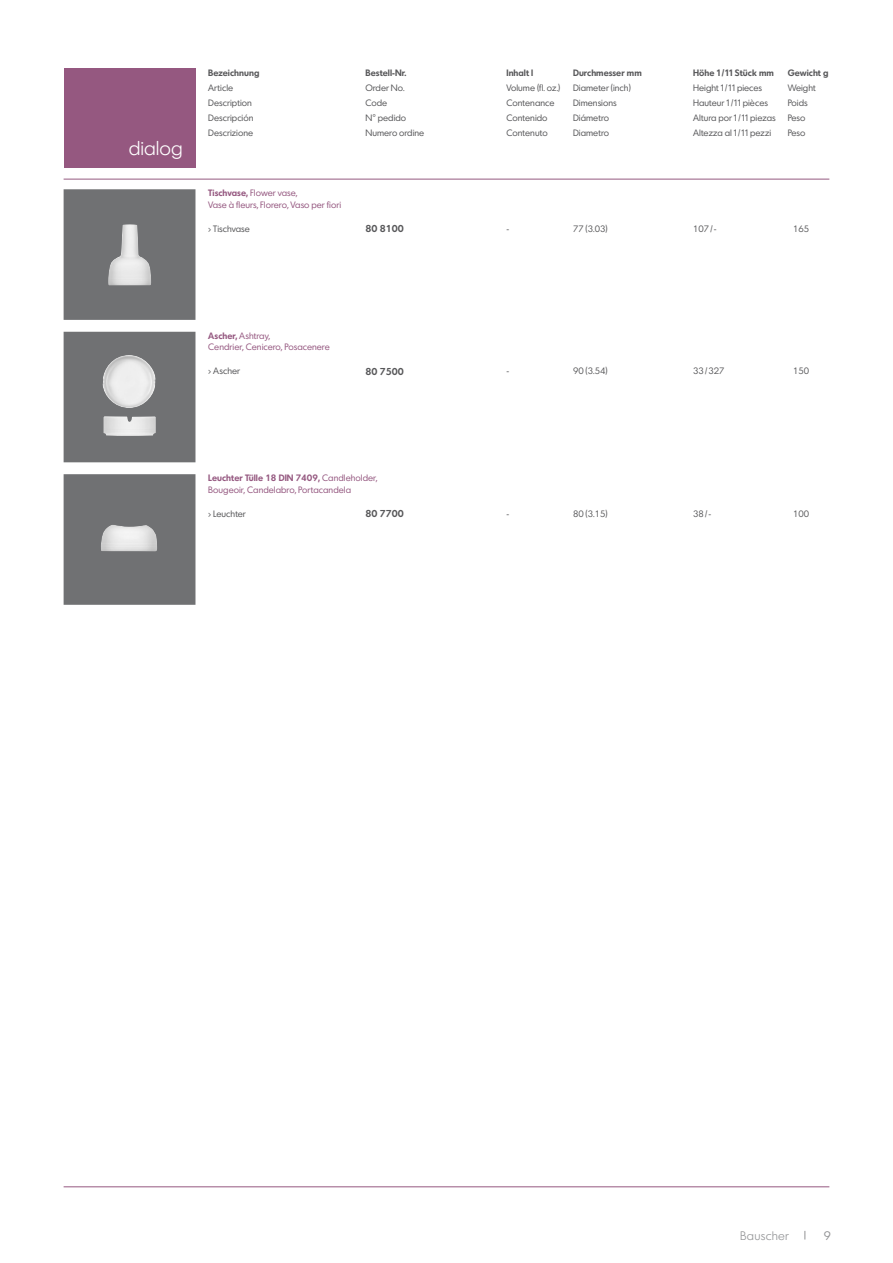
<style>
.page{position:relative;width:893px;height:1263px;background:#fff}
.page>*{position:absolute;margin:0;border:0;box-sizing:border-box;transform-origin:0 0}
.t1{font:300 19.5px "Bauscher";color:#fff}
.t2{font:300 12px "Bauscher";letter-spacing:.025em;color:#929395}
.t3{font:12px "Bauscher";color:#929395}
.t4{font:600 9.75px "Bauscher";color:#58585a}
.t5{font:9px/15px "Bauscher";letter-spacing:.005em;color:#58585a}
.t6{font:9px/11.9px "Bauscher";letter-spacing:.005em;color:#955880}
.t7{font:600 9px "Bauscher";letter-spacing:.005em;color:#58585a}
.s1{font-weight:600}
</style>
<div class="page">
<div style="left:64px;top:69px;width:131px;height:99px;background:#955880"></div>
<hr style="left:64px;top:179px;width:765px;height:1px;background:#955880">
<hr style="left:64px;top:1186px;width:765px;height:1px;background:#955880">
<svg style="left:64px;top:189px;width:131px;height:416px;background:#797a7c"></svg>
<img style="left:108px;top:224px;width:43px;height:62px">
<img style="left:102px;top:355px;width:54px;height:53px">
<img style="left:103px;top:416px;width:53px;height:20px">
<img style="left:101px;top:524px;width:56px;height:28px">
<h1 class="t1" style="left:129px;top:141px;width:55px">dialog</h1>
<p class="t7" style="left:208px;top:69px;width:53px">Bezeichnung</p>
<p class="t5" style="left:208px;top:81px;width:47px">Article<br>Description<br>Descripción<br>Descrizione</p>
<p class="t7" style="left:365px;top:69px;width:43px">Bestell-Nr.</p>
<p class="t5" style="left:365px;top:81px;width:60px">Order No.<br>Code<br>N° pedido<br>Numero ordine</p>
<p class="t7" style="left:506px;top:69px;width:28px">Inhalt l</p>
<p class="t5" style="left:506px;top:81px;width:55px">Volume (fl. oz.)<br>Contenance<br>Contenido<br>Contenuto</p>
<p class="t7" style="left:573px;top:69px;width:70px">Durchmesser mm</p>
<p class="t5" style="left:573px;top:81px;width:59px">Diameter (inch)<br>Dimensions<br>Diámetro<br>Diametro</p>
<p class="t7" style="left:693px;top:69px;width:82px">Höhe ƒ /ƒƒ Stück mm</p>
<p class="t5" style="left:693px;top:81px;width:84px">Height ƒ / ƒƒ pieces<br>Hauteur ƒ / ƒƒ pièces<br>Altura por ƒ / ƒƒ piezas<br>Altezza al ƒ / ƒƒ pezzi</p>
<p class="t7" style="left:787px;top:69px;width:42px">Gewicht g</p>
<p class="t5" style="left:787px;top:81px;width:30px">Weight<br>Poids<br>Peso<br>Peso</p>
<p class="t6" style="left:208px;top:188px;width:134px"><span class="s1">Tischvase,</span> Flower vase,<br>Vase à fleurs, Florero, Vaso per fiori</p>
<p class="t5" style="left:208px;top:222px;width:43px">› Tischvase</p>
<p class="t4" style="left:365px;top:225px;width:40px">80 8100</p>
<p class="t5" style="left:506px;top:222px;width:4px">-</p>
<p class="t5" style="left:573px;top:222px;width:36px">77 (3.03)</p>
<p class="t5" style="left:693px;top:222px;width:25px">107 / -</p>
<p class="t5" style="left:793px;top:222px;width:18px">165</p>
<p class="t6" style="left:208px;top:331px;width:123px"><span class="s1">Ascher,</span> Ashtray,<br>Cendrier, Cenicero, Posacenere</p>
<p class="t5" style="left:208px;top:365px;width:33px">› Ascher</p>
<p class="t4" style="left:365px;top:368px;width:40px">80 7500</p>
<p class="t5" style="left:506px;top:365px;width:4px">-</p>
<p class="t5" style="left:573px;top:365px;width:36px">90 (3.54)</p>
<p class="t5" style="left:693px;top:365px;width:33px">33 / 327</p>
<p class="t5" style="left:793px;top:365px;width:18px">150</p>
<p class="t6" style="left:208px;top:473px;width:171px"><span class="s1">Leuchter Tülle 18 DIN 7409,</span> Candleholder,<br>Bougeoir, Candelabro, Portacandela</p>
<p class="t5" style="left:208px;top:507px;width:39px">› Leuchter</p>
<p class="t4" style="left:365px;top:510px;width:40px">80 7700</p>
<p class="t5" style="left:506px;top:507px;width:4px">-</p>
<p class="t5" style="left:573px;top:507px;width:36px">80 (3.15)</p>
<p class="t5" style="left:693px;top:507px;width:20px">38 / -</p>
<p class="t5" style="left:793px;top:507px;width:18px">100</p>
<h2 class="t2" style="left:740px;top:1231px;width:50px">Bauscher</h2>
<h2 class="t3" style="left:823px;top:1231px;width:9px">9</h2>
</div>
